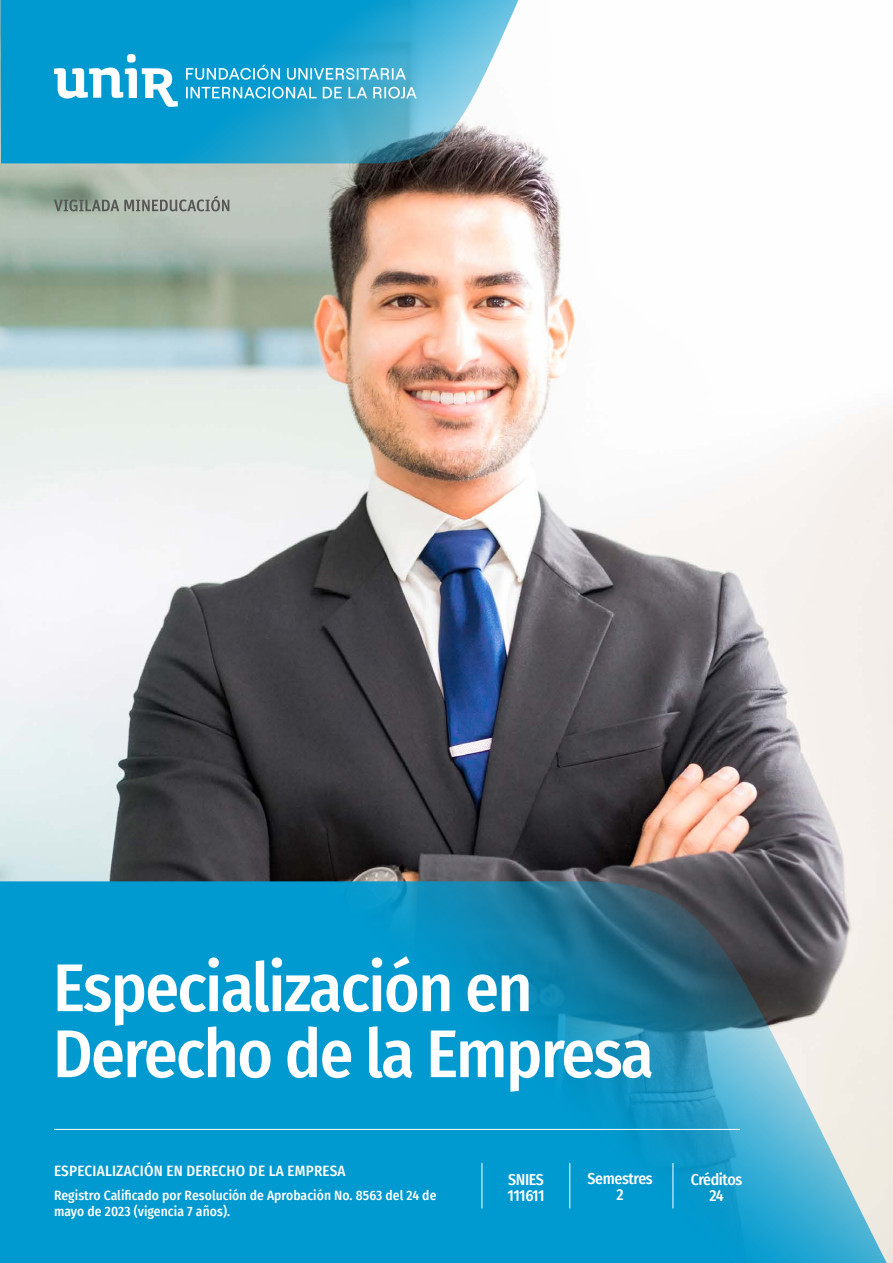
<style>
.page{position:relative;width:893px;height:1263px;background:#fff}
.page>*{position:absolute;margin:0;border:0;box-sizing:border-box;transform-origin:0 0}
.info_UNIR{font:500 67.5px/66px "Fira Sans Condensed";letter-spacing:-.025em;color:#fff}
.t1{font:500 15.9px "Fira Sans Condensed";letter-spacing:-.025em;color:#fff}
.t2{font:500 15px "Fira Sans Condensed";letter-spacing:.015em;color:#fff}
.t3{font:500 13.5px/16px "Fira Sans Condensed";letter-spacing:.005em;color:#fff}
</style>
<div class="page">
<img style="left:0;top:164px;width:893px;height:717px">
<svg style="left:0;top:0;width:548px;height:164px;background:#3aaad0"></svg>
<svg style="left:0;top:881px;width:893px;height:382px;background:#1f99c4"></svg>
<hr style="left:54px;top:1129px;width:686px;height:1px;background:#fff">
<hr style="left:569px;top:1163px;width:1px;height:45px;background:#fff">
<hr style="left:482px;top:1163px;width:1px;height:45px;background:#fff">
<hr style="left:673px;top:1163px;width:1px;height:45px;background:#fff">
<svg style="left:54px;top:196px;width:175px;height:15px;background:#919990"></svg>
<svg style="left:54px;top:54px;width:124px;height:53px"></svg>
<svg style="left:186px;top:65px;width:231px;height:33px;background:#50b6d9"></svg>
<p class="info_UNIR" style="left:53px;top:951px;width:603px">Especialización en<br>Derecho de la Empresa</p>
<p class="t2" style="left:54px;top:1159px;width:293px">ESPECIALIZACIÓN EN DERECHO DE LA EMPRESA</p>
<p class="t3" style="left:54px;top:1186px;width:384px">Registro Calificado por Resolución de Aprobación No. 8563 del 24 de mayo de 2023 (vigencia 7 años).</p>
<p class="t1" style="left:508px;top:1167px;width:37px">SNIES</p>
<p class="t1" style="left:508px;top:1183px;width:38px">111611</p>
<p class="t1" style="left:587px;top:1166px;width:67px">Semestres</p>
<p class="t1" style="left:616px;top:1181px;width:9px">2</p>
<p class="t1" style="left:691px;top:1167px;width:53px">Créditos</p>
<p class="t1" style="left:709px;top:1183px;width:16px">24</p>
</div>
